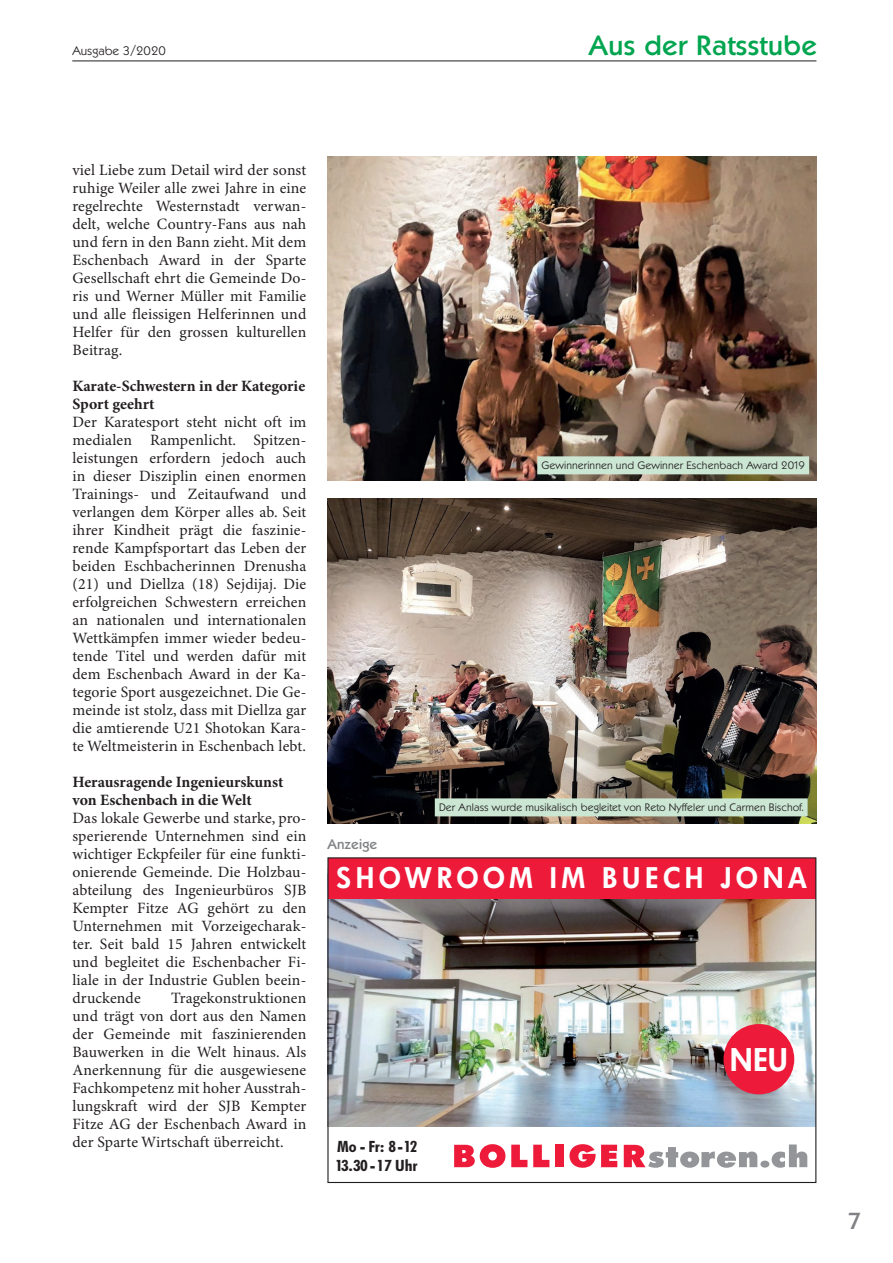
<style>
.page{position:relative;width:893px;height:1263px;background:#fff}
.page>*{position:absolute;margin:0;border:0;box-sizing:border-box;transform-origin:0 0}
.t1{font:800 30.45px "Futura";color:#fff}
.t2{font:800 27.6px "Futura";letter-spacing:.175em;color:#fff}
.t3{font:500 27px "Koblenz TS";letter-spacing:.02em;color:#00a54f}
.t4{font:500 22.5px "Koblenz TS";color:#808285}
.t5{font:15.75px/18px "Minion Pro";letter-spacing:.01em;color:#231f20;text-align:justify}
.t6{font:700 15.75px/18px "Minion Pro";color:#231f20}
.t7{font:700 condensed 15.6px/18.6px "Futura BT";letter-spacing:-.015em;color:#231f20;scale:1.12 1}
.t8{font:500 13.5px "Koblenz TS";letter-spacing:.01em;color:#808285}
.t9{font:300 12px "Koblenz TS";color:#231f20}
.t10{font:300 10.5px "Koblenz TS";letter-spacing:.01em;color:#231f20}
</style>
<div class="page">
<hr style="left:72px;top:61px;width:744px;height:1px;background:#231f20">
<img style="left:327px;top:157px;width:489px;height:324px">
<div style="left:537px;top:456px;width:272px;height:18px;background:#cbe6d3"></div>
<img style="left:327px;top:499px;width:489px;height:324px">
<div style="left:435px;top:798px;width:373px;height:18px;background:#cbe6d3"></div>
<img style="left:329px;top:859px;width:485px;height:309px">
<div style="left:327px;top:857px;width:489px;height:326px;border:1px solid #231f20"></div>
<p class="t9" style="left:72px;top:43px;width:95px">Ausgabe 3/2020</p>
<h3 class="t3" style="left:589px;top:29px;width:230px">Aus der Ratsstube</h3>
<p class="t5" style="left:72px;top:162px;width:235px">viel Liebe zum Detail wird der sonst ruhige Weiler alle zwei Jahre in eine regelrechte Westernstadt verwan&shy;delt, welche Country-Fans aus nah und fern in den Bann zieht. Mit dem Eschenbach Award in der Sparte Gesellschaft ehrt die Gemeinde Do&shy;ris und Werner Müller mit Familie und alle fleissigen Helferinnen und Helfer für den grossen kulturellen Beitrag.</p>
<p class="t6" style="left:72px;top:378px;width:234px">Karate-Schwestern in der Kategorie<br>Sport geehrt</p>
<p class="t5" style="left:72px;top:414px;width:235px">Der Karatesport steht nicht oft im medialen Rampenlicht. Spitzen&shy;leistungen erfordern jedoch auch in dieser Disziplin einen enormen Trainings- und Zeitaufwand und verlangen dem Körper alles ab. Seit ihrer Kindheit prägt die faszinie&shy;rende Kampfsportart das Leben der beiden Eschbacherinnen Drenusha (21) und Diellza (18) Sejdijaj. Die erfolgreichen Schwestern erreichen an nationalen und internationalen Wettkämpfen immer wieder bedeu&shy;tende Titel und werden dafür mit dem Eschenbach Award in der Ka&shy;tegorie Sport ausgezeichnet. Die Ge&shy;meinde ist stolz, dass mit Diellza gar die amtierende U21 Shotokan Kara&shy;te Weltmeisterin in Eschenbach lebt.</p>
<p class="t6" style="left:72px;top:774px;width:212px">Herausragende Ingenieurskunst von Eschenbach in die Welt</p>
<p class="t5" style="left:72px;top:810px;width:235px">Das lokale Gewerbe und starke, pro&shy;sperierende Unternehmen sind ein wichtiger Eckpfeiler für eine funkti&shy;onierende Gemeinde. Die Holzbau&shy;abteilung des Ingenieurbüros SJB Kempter Fitze AG gehört zu den Unternehmen mit Vorzeigecharak&shy;ter. Seit bald 15 Jahren entwickelt und begleitet die Eschenbacher Fi&shy;liale in der Industrie Gublen beein&shy;druckende</p>
<p class="t5" style="left:72px;top:990px;width:235px;text-indent:99px">Tragekonstruktionen und trägt von dort aus den Namen der Gemeinde mit faszinierenden Bauwerken in die Welt hinaus. Als Anerkennung für die ausgewiesene Fachkompetenz mit hoher Ausstrah&shy;lungskraft wird der SJB Kempter Fitze AG der Eschenbach Award in der Sparte Wirtschaft überreicht.</p>
<p class="t10" style="left:541px;top:459px;width:265px">Gewinnerinnen und Gewinner Eschenbach Award 2019</p>
<p class="t8" style="left:327px;top:836px;width:51px">Anzeige</p>
<p class="t10" style="left:439px;top:801px;width:366px">Der Anlass wurde musikalisch begleitet von Reto Nyffeler und Carmen Bischof.</p>
<h2 class="t2" style="left:337px;top:860px;width:472px">SHOWROOM IM BUECH JONA</h2>
<p class="t7" style="left:335px;top:1138px;width:75px">Mo - Fr: 8-12<br>13.30 -17 Uhr</p>
<h1 class="t1" style="left:730px;top:1040px;width:59px">NEU</h1>
<h3 class="t4" style="left:848px;top:1207px;width:15px">7</h3>
</div>
